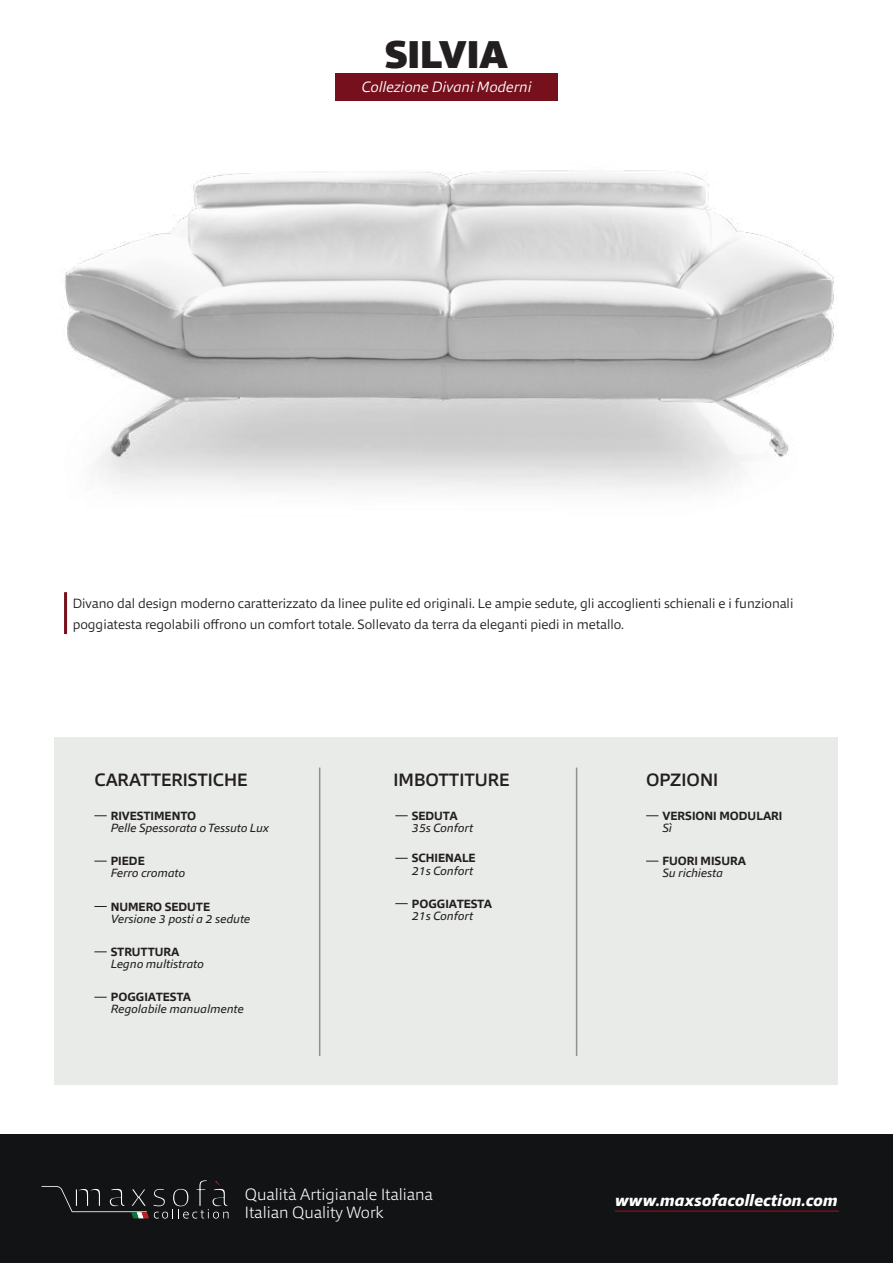
<style>
.page{position:relative;width:893px;height:1263px;background:#fff}
.page>*{position:absolute;margin:0;border:0;box-sizing:border-box;transform-origin:0 0}
.t1{font:900 39px "Qubo";color:#231f20}
.t2{font:500 18px "Qubo";color:#231f20}
.t3{font:200 16.5px/18px "Qubo";color:#fff}
.t4{font:italic 800 16.5px "Qubo";color:#fff}
.t5{font:italic 300 15px "Qubo";color:#fff}
.t6{font:300 13.5px/21px "Qubo";color:#231f20}
.t7{font:italic 12px "Qubo";color:#231f20}
.t8{font:700 12px "Qubo";color:#231f20}
</style>
<div class="page">
<div style="left:0;top:1134px;width:893px;height:129px;background:#111314"></div>
<hr style="left:615px;top:1210px;width:224px;height:2px;background:#76111c">
<div style="left:55px;top:738px;width:783px;height:347px;background:#e8ebe8"></div>
<hr style="left:319px;top:767px;width:1px;height:289px;background:#8e9092">
<hr style="left:576px;top:767px;width:1px;height:289px;background:#8e9092">
<svg style="left:41px;top:1180px;width:188px;height:38px"></svg>
<div style="left:335px;top:73px;width:223px;height:28px;background:#75101c"></div>
<img style="left:63px;top:170px;width:775px;height:321px">
<hr style="left:64px;top:592px;width:3px;height:42px;background:#75101c">
<svg style="left:94px;top:815px;width:13px;height:1px"></svg>
<svg style="left:395px;top:858px;width:13px;height:1px"></svg>
<svg style="left:646px;top:815px;width:12px;height:1px"></svg>
<svg style="left:646px;top:861px;width:12px;height:1px"></svg>
<svg style="left:395px;top:903px;width:13px;height:1px"></svg>
<svg style="left:94px;top:861px;width:13px;height:1px"></svg>
<svg style="left:94px;top:906px;width:13px;height:1px"></svg>
<svg style="left:94px;top:951px;width:13px;height:1px"></svg>
<svg style="left:94px;top:997px;width:13px;height:1px"></svg>
<svg style="left:395px;top:815px;width:13px;height:1px"></svg>
<h1 class="t1" style="left:385px;top:29px;width:125px">SILVIA</h1>
<p class="t5" style="left:362px;top:77px;width:171px">Collezione Divani Moderni</p>
<p class="t6" style="left:73px;top:592px;width:722px">Divano dal design moderno caratterizzato da linee pulite ed originali. Le ampie sedute, gli accoglienti schienali e i funzionali poggiatesta regolabili offrono un comfort totale. Sollevato da terra da eleganti piedi in metallo.</p>
<h2 class="t2" style="left:94px;top:768px;width:155px">CARATTERISTICHE</h2>
<h2 class="t2" style="left:393px;top:768px;width:117px">IMBOTTITURE</h2>
<h2 class="t2" style="left:646px;top:768px;width:74px">OPZIONI</h2>
<p class="t8" style="left:412px;top:808px;width:48px">SEDUTA</p>
<p class="t7" style="left:412px;top:820px;width:63px">35s Confort</p>
<p class="t8" style="left:111px;top:808px;width:87px">RIVESTIMENTO</p>
<p class="t7" style="left:111px;top:820px;width:160px">Pelle Spessorata o Tessuto Lux</p>
<p class="t8" style="left:662px;top:808px;width:121px">VERSIONI MODULARI</p>
<p class="t7" style="left:662px;top:820px;width:11px">Sì</p>
<p class="t8" style="left:662px;top:853px;width:85px">FUORI MISURA</p>
<p class="t7" style="left:662px;top:865px;width:62px">Su richiesta</p>
<p class="t8" style="left:412px;top:850px;width:65px">SCHIENALE</p>
<p class="t7" style="left:412px;top:863px;width:63px">21s Confort</p>
<p class="t8" style="left:111px;top:853px;width:35px">PIEDE</p>
<p class="t7" style="left:111px;top:865px;width:76px">Ferro cromato</p>
<p class="t8" style="left:111px;top:899px;width:101px">NUMERO SEDUTE</p>
<p class="t7" style="left:111px;top:911px;width:141px">Versione 3 posti a 2 sedute</p>
<p class="t8" style="left:111px;top:944px;width:70px">STRUTTURA</p>
<p class="t7" style="left:111px;top:956px;width:94px">Legno multistrato</p>
<p class="t8" style="left:111px;top:989px;width:82px">POGGIATESTA</p>
<p class="t7" style="left:111px;top:1001px;width:135px">Regolabile manualmente</p>
<p class="t8" style="left:412px;top:896px;width:82px">POGGIATESTA</p>
<p class="t7" style="left:412px;top:908px;width:63px">21s Confort</p>
<p class="t3" style="left:245px;top:1185px;width:190px">Qualità Artigianale Italiana<br>Italian Quality Work</p>
<p class="t4" style="left:615px;top:1190px;width:224px">www.maxsofacollection.com</p>
</div>
